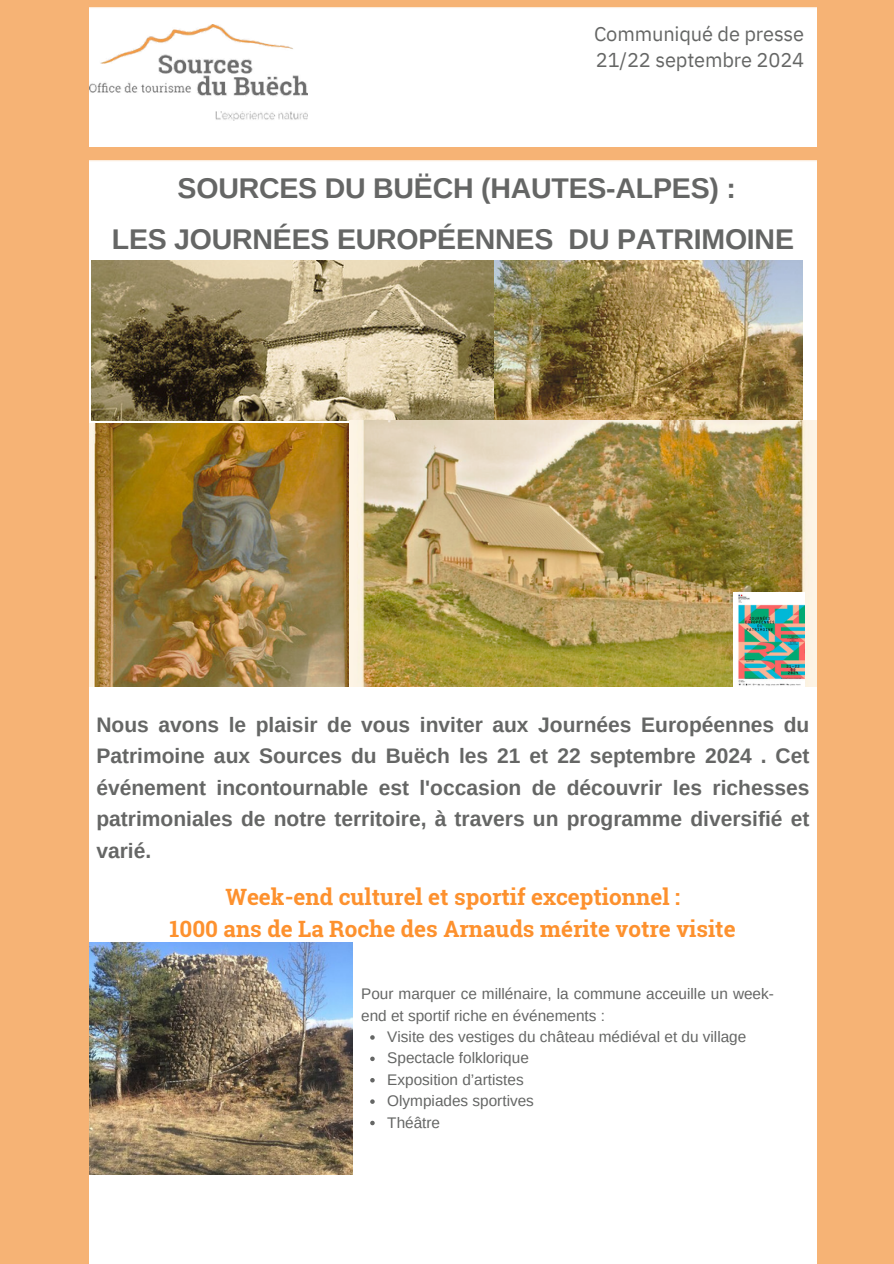
<style>
.page{position:relative;width:894px;height:1264px;background:#fff}
.page>*{position:absolute;margin:0;border:0;box-sizing:border-box;transform-origin:0 0}
.t1{font:700 28.5px/51.8px "Arimo";letter-spacing:-.005em;color:#656665;text-align:center}
.t2{font:700 22.5px/31.5px "Roboto Slab";color:#fd912e;text-align:center}
.t3{font:700 21px/31.5px "Arimo";color:#656665;text-align:justify}
.t4{font:20.1px/25.3px "IBM Plex Sans";letter-spacing:-.01em;color:#656665}
.t5{font:15.3px/21.3px "Arimo";color:#656665}
</style>
<div class="page">
<div style="left:0;top:0;width:893px;height:1263px;background:#f6b375"></div>
<div style="left:89px;top:8px;width:727px;height:138px;background:#fff"></div>
<img style="left:89px;top:24px;width:219px;height:97px">
<div style="left:89px;top:160px;width:727px;height:1103px;background:#fff"></div>
<img style="left:91px;top:261px;width:403px;height:159px">
<img style="left:494px;top:261px;width:308px;height:159px">
<img style="left:89px;top:424px;width:260px;height:262px">
<img style="left:349px;top:420px;width:467px;height:266px">
<img style="left:89px;top:942px;width:264px;height:232px">
<img style="left:733px;top:592px;width:71px;height:94px">
<svg style="left:370px;top:1035px;width:4px;height:4px"></svg>
<svg style="left:370px;top:1056px;width:4px;height:5px"></svg>
<svg style="left:370px;top:1077px;width:4px;height:5px"></svg>
<svg style="left:370px;top:1099px;width:4px;height:4px"></svg>
<svg style="left:370px;top:1120px;width:4px;height:5px"></svg>
<p class="t4" style="left:594px;top:21px;width:212px">Communiqué de presse<br>21/22 septembre 2024</p>
<h2 class="t1" style="left:112px;top:162px;width:683px">SOURCES DU BUËCH (HAUTES-ALPES) :<br>LES JOURNÉES EUROPÉENNES DU PATRIMOINE</h2>
<h2 class="t3" style="left:96px;top:708px;width:714px">Nous avons le plaisir de vous inviter aux Journées Européennes du Patrimoine aux Sources du Buëch les 21 et 22 septembre 2024 . Cet événement incontournable est l'occasion de découvrir les richesses patrimoniales de notre territoire, à travers un programme diversifié et varié.</h2>
<p class="t2" style="left:170px;top:880px;width:567px">Week-end culturel et sportif exceptionnel :<br>1000 ans de La Roche des Arnauds mérite votre visite</p>
<p class="t5" style="left:361px;top:983px;width:414px">Pour marquer ce millénaire, la commune acceuille un week&shy;end et sportif riche en événements :</p>
<p class="t5" style="left:387px;top:1026px;width:360px">Visite des vestiges du château médiéval et du village</p>
<p class="t5" style="left:387px;top:1047px;width:143px">Spectacle folklorique</p>
<p class="t5" style="left:387px;top:1068px;width:138px">Exposition d’artistes</p>
<p class="t5" style="left:387px;top:1090px;width:148px">Olympiades sportives</p>
<p class="t5" style="left:387px;top:1111px;width:54px">Théâtre</p>
</div>
